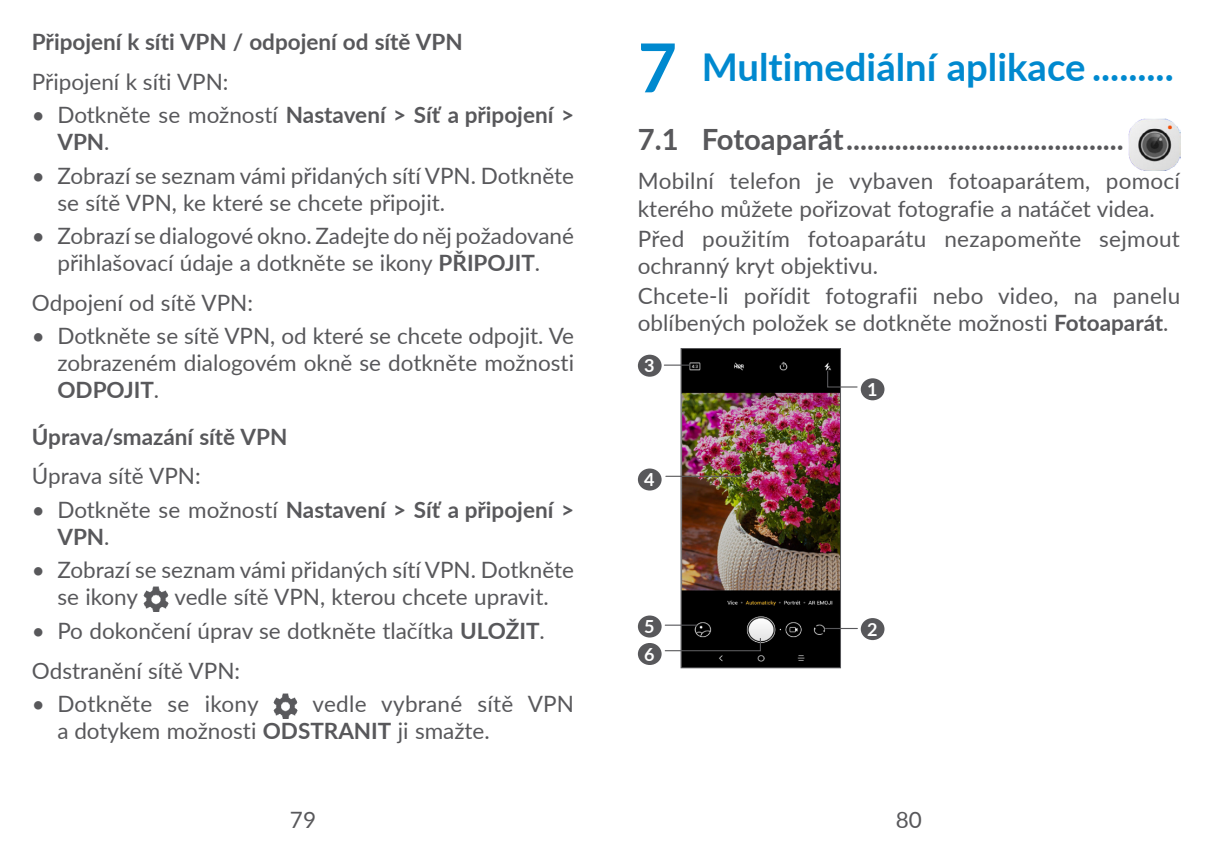
<style>
.page{position:relative;width:1212px;height:862px;background:#fff}
.page>*{position:absolute;margin:0;border:0;box-sizing:border-box;transform-origin:0 0}
.t1{font:700 38.25px "Lato";color:#0089cf}
.t2{font:700 29.25px "Lato";letter-spacing:-.005em;color:#58585b}
.Body{font:22.5px/27px "Lato";color:#58585b}
.Heading_3{font:700 22.5px/27px "Lato";color:#58585b}
.t3{font:700 18px/27.4px "Lato";color:#fff}
.s1{font-weight:400}
.s2{font-weight:700}
.s3{font-size:67.5px}
</style>
<div class="page">
<img style="left:144px;top:586px;width:25px;height:25px">
<img style="left:273px;top:693px;width:25px;height:25px">
<img style="left:1128px;top:119px;width:52px;height:51px">
<img style="left:683px;top:350px;width:156px;height:315px">
<div style="left:681px;top:348px;width:160px;height:319px;border:1px solid #58585b"></div>
<hr style="left:825px;top:627px;width:32px;height:1px;background:#58585b">
<hr style="left:665px;top:624px;width:32px;height:1px;background:#58585b">
<hr style="left:666px;top:475px;width:75px;height:1px;background:#58585b">
<svg style="left:664px;top:637px;width:97px;height:14px"></svg>
<svg style="left:826px;top:370px;width:32px;height:18px"></svg>
<div style="left:861px;top:378px;width:23px;height:22px;background:#58585b;border-radius:50%"></div>
<div style="left:861px;top:617px;width:23px;height:22px;background:#58585b;border-radius:50%"></div>
<div style="left:638px;top:468px;width:24px;height:22px;background:#58585b;border-radius:50%"></div>
<div style="left:638px;top:615px;width:24px;height:22px;background:#58585b;border-radius:50%"></div>
<div style="left:638px;top:642px;width:24px;height:22px;background:#58585b;border-radius:50%"></div>
<div style="left:638px;top:354px;width:24px;height:22px;background:#58585b;border-radius:50%"></div>
<svg style="left:664px;top:364px;width:25px;height:1px"></svg>
<p class="Heading_3" style="left:32px;top:27px;width:432px">Připojení k síti VPN / odpojení od sítě VPN</p>
<p class="Body" style="left:32px;top:67px;width:198px">Připojení k síti VPN:</p>
<p class="Heading_3" style="left:57px;top:100px;width:518px;text-indent:-26px"><span class="s1">• Dotkněte se možností</span> Nastavení &gt; Síť a připojení &gt;<br>VPN<span class="s1">.</span></p>
<p class="Body" style="left:57px;top:161px;width:518px;text-indent:-26px">• Zobrazí se seznam vámi přidaných sítí VPN. Dotkněte se sítě VPN, ke které se chcete připojit.</p>
<p class="Body" style="left:32px;top:221px;width:544px;text-align:center">• Zobrazí se dialogové okno. Zadejte do něj požadované přihlašovací údaje a dotkněte se ikony <span class="s2">PŘIPOJIT</span>.</p>
<p class="Body" style="left:32px;top:288px;width:223px">Odpojení od sítě VPN:</p>
<p class="Body" style="left:57px;top:321px;width:518px;text-align:justify;text-indent:-26px">• Dotkněte se sítě VPN, od které se chcete odpojit. Ve zobrazeném dialogovém okně se dotkněte možnosti <span class="s2">ODPOJIT</span>.</p>
<p class="Heading_3" style="left:32px;top:421px;width:257px">Úprava/smazání sítě VPN</p>
<p class="Body" style="left:32px;top:461px;width:170px">Úprava sítě VPN:</p>
<p class="Heading_3" style="left:57px;top:495px;width:518px;text-indent:-26px"><span class="s1">• Dotkněte se možností</span> Nastavení &gt; Síť a připojení &gt;<br>VPN<span class="s1">.</span></p>
<p class="Body" style="left:57px;top:555px;width:518px;text-indent:-26px">• Zobrazí se seznam vámi přidaných sítí VPN. Dotkněte se ikony</p>
<p class="Body" style="left:174px;top:582px;width:376px">vedle sítě VPN, kterou chcete upravit.</p>
<p class="Body" style="left:32px;top:615px;width:514px">• Po dokončení úprav se dotkněte tlačítka <span class="s2">ULOŽIT</span>.</p>
<p class="Body" style="left:32px;top:655px;width:210px">Odstranění sítě VPN:</p>
<p class="Body" style="left:32px;top:689px;width:228px">• Dotkněte se ikony</p>
<p class="Body" style="left:57px;top:689px;width:518px;text-indent:255px">vedle vybrané sítě VPN a dotykem možnosti <span class="s2">ODSTRANIT</span> ji smažte.</p>
<p class="t1" style="left:638px;top:39px;width:537px"><span class="s3">7</span> Multimediální aplikace .........</p>
<p class="t2" style="left:638px;top:117px;width:487px">7.1 Fotoaparát........................................</p>
<p class="Body" style="left:638px;top:167px;width:544px">Mobilní telefon je vybaven fotoaparátem, pomocí kterého můžete pořizovat fotografie a natáčet videa.</p>
<p class="Body" style="left:638px;top:224px;width:544px">Před použitím fotoaparátu nezapomeňte sejmout ochranný kryt objektivu.</p>
<p class="Body" style="left:638px;top:281px;width:544px">Chcete-li pořídit fotografii nebo video, na panelu oblíbených položek se dotkněte možnosti <span class="s2">Fotoaparát</span>.</p>
<p class="t3" style="left:644px;top:351px;width:12px">3</p>
<p class="t3" style="left:644px;top:464px;width:12px">4</p>
<p class="t3" style="left:644px;top:611px;width:12px">5<br>6</p>
<p class="t3" style="left:867px;top:374px;width:12px">1</p>
<p class="t3" style="left:867px;top:614px;width:12px">2</p>
<p class="Body" style="left:290px;top:804px;width:28px">79</p>
<p class="Body" style="left:896px;top:804px;width:28px">80</p>
</div>
